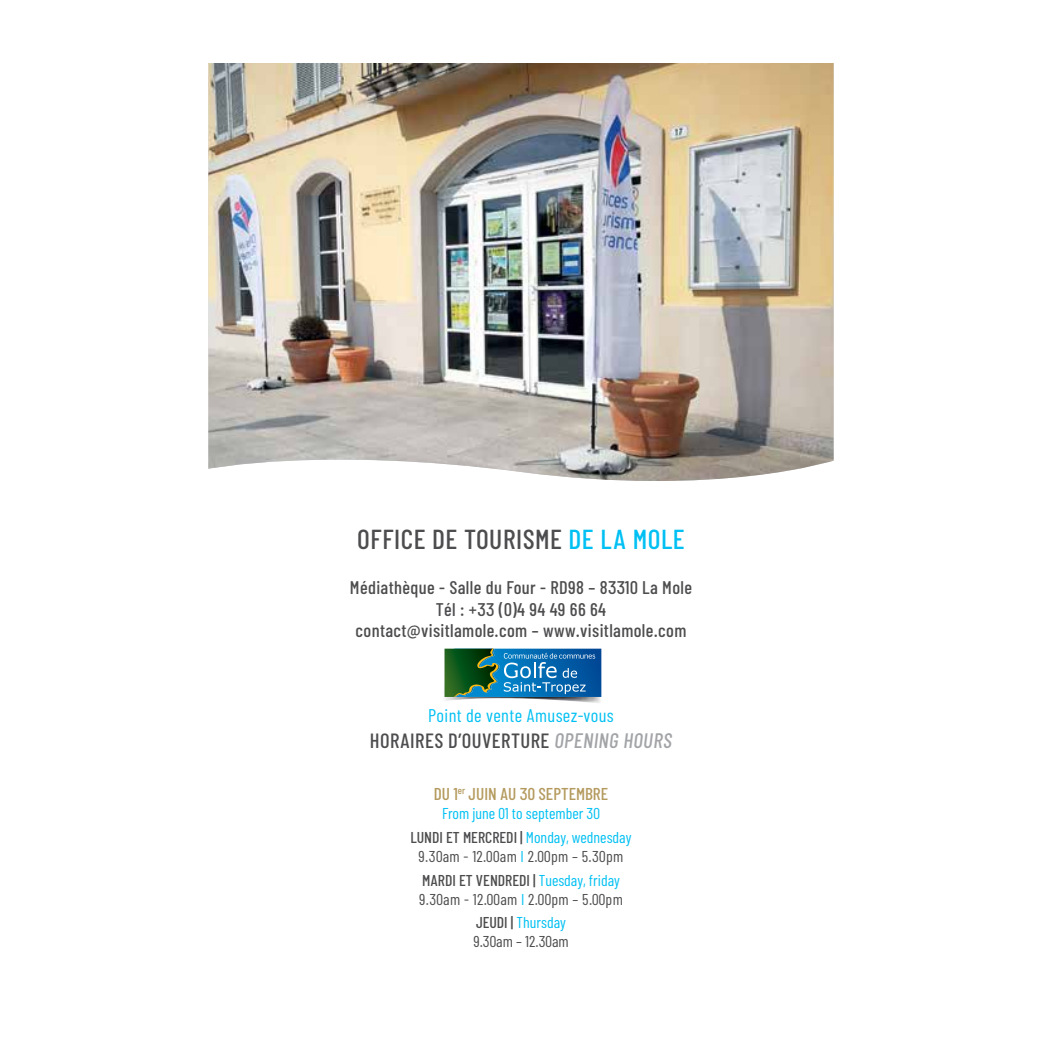
<style>
.page{position:relative;width:1042px;height:1042px;background:#fff}
.page>*{position:absolute;margin:0;border:0;box-sizing:border-box;transform-origin:0 0}
.t1{font:500 27.47px "Barlow Condensed";color:#4d4d4f}
.t2{font:500 27.47px "Barlow Condensed";color:#00c0f3}
.t3{font:italic 500 21px "Barlow Condensed";color:#a2a4a7}
.t4{font:500 20.65px "Barlow Condensed";letter-spacing:.02em;color:#4d4d4f}
.t5{font:500 18.38px/22.9px "Barlow Condensed";letter-spacing:.02em;color:#4d4d4f;text-align:center}
.t6{font:18.38px "Barlow Condensed";letter-spacing:.02em;color:#00c0f3}
.t7{font:500 17.15px "Barlow Condensed";color:#b49a5e}
.t8{font:15.75px/23.8px "Barlow Condensed";letter-spacing:.02em;color:#4d4d4f}
.t9{font:15.75px/23.8px "Barlow Condensed";color:#00c0f3;text-align:center}
.s1{font-style:italic;font-size:21px;color:#a2a4a7}
.s2{font-weight:500;color:#4d4d4f}
.s3{color:#00c0f3}
.s4{font-weight:500}
</style>
<div class="page">
<img style="left:208px;top:63px;width:625px;height:418px">
<img style="left:445px;top:678px;width:157px;height:25px">
<svg style="left:444px;top:648px;width:157px;height:49px;background:#24748f"></svg>
<h1 class="t1" style="left:357px;top:521px;width:13px">OFFICE</h1>
<h1 class="t1" style="left:432px;top:521px;width:45px">DE TOURISME</h1>
<h1 class="t2" style="left:568px;top:521px;width:78px">DELAMOLE</h1>
<p class="t5" style="left:350px;top:575px;width:343px">MÉDIATHÈQUE - SALLE DU FOUR - RD98 – 83310 LA MOLE<br>TÉL : +33 (0)4 94 49 66 64</p>
<p class="t5" style="left:356px;top:619px;width:332px">CONTACT@VISITLAMOLE.COM – WWW.VISITLAMOLE.COM</p>
<p class="t6" style="left:428px;top:704px;width:187px">Point de vente Amusez-vous</p>
<h3 class="t4" style="left:370px;top:728px;width:214px">HORAIRES D’OUVERTURE <span class="s1">OPENING</span></h3>
<h2 class="t3" style="left:623px;top:728px;width:41px">HOURS</h2>
<p class="t7" style="left:434px;top:783px;width:176px">DU 1<sup>ER</sup> JUIN AU 30 SEPTEMBRE</p>
<p class="t9" style="left:410px;top:801px;width:222px">From june 01 to september 30<br><span class="s2">LUNDI ET MERCREDI |</span> Monday, wednesday</p>
<p class="t8" style="left:419px;top:844px;width:206px">9.30am - 12.00am <span class="s3">I</span> 2.00pm – 5.30pm<br><span class="s4">MARDI ET VENDREDI |</span> <span class="s3">Tuesday, friday</span></p>
<p class="t8" style="left:419px;top:886px;width:205px;text-align:center">9.30am - 12.00am <span class="s3">I</span> 2.00pm – 5.00pm<br><span class="s4">JEUDI |</span> <span class="s3">Thursday</span></p>
<p class="t8" style="left:473px;top:929px;width:97px">9.30am – 12.30am</p>
</div>
